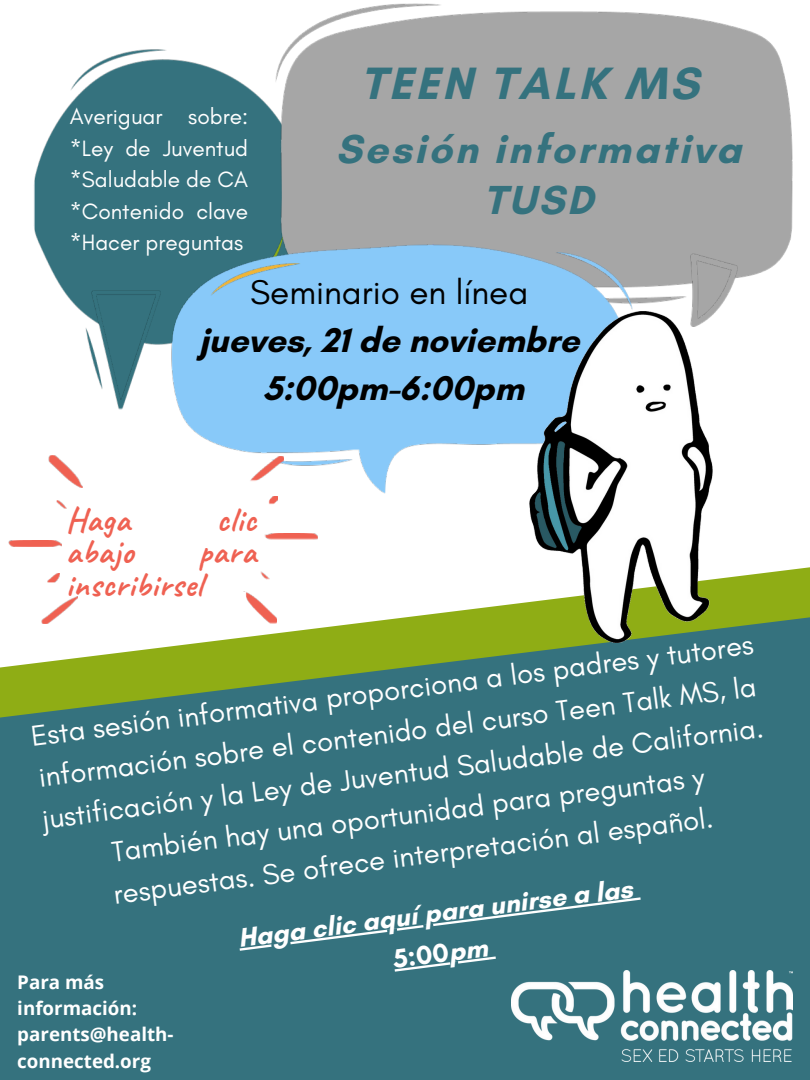
<style>
.page{position:relative;width:810px;height:1080px;background:#fff}
.page>*{position:absolute;margin:0;border:0;box-sizing:border-box;transform-origin:0 0}
.t1{font:700 46.12px "Glacial Indifference";letter-spacing:.065em;color:#35727e}
.t2{font:700 41.31px/50.6px "Glacial Indifference";letter-spacing:.065em;color:#35727e;text-align:center}
.t3{font:700 35px/48.2px "Glacial Indifference";color:#000;text-align:center}
.t4{font:35px "Glacial Indifference";color:#000}
.t5{font:700 33.75px/32.4px "Caveat";letter-spacing:.025em;color:#ef6152}
.t6{font:29.31px/41.7px "Glacial Indifference";color:#fff;text-align:center}
.t7{font:700 26.81px/40.4px "Glacial Indifference";color:#fff;text-align:center}
.t8{font:22.62px/31.6px "Glacial Indifference";color:#fff;text-align:justify}
.t9{font:700 18.75px/26.2px "Open Sans";color:#fff}
</style>
<div class="page">
<svg style="left:0;top:617px;width:810px;height:463px;fill:#35727e"></svg>
<img style="left:33px;top:59px;width:248px;height:286px">
<img style="left:91px;top:291px;width:70px;height:118px">
<img style="left:86px;top:328px;width:17px;height:61px">
<img style="left:71px;top:49px;width:96px;height:42px">
<img style="left:241px;top:233px;width:40px;height:11px">
<div style="left:281px;top:12px;width:512px;height:276px;background:#a6a6a6"></div>
<img style="left:691px;top:254px;width:46px;height:57px">
<img style="left:632px;top:296px;width:54px;height:7px">
<img style="left:275px;top:3px;width:166px;height:79px">
<img style="left:172px;top:244px;width:460px;height:249px">
<img style="left:284px;top:459px;width:68px;height:6px">
<img style="left:556px;top:253px;width:76px;height:58px">
<img style="left:211px;top:264px;width:90px;height:31px">
<img style="left:456px;top:311px;width:330px;height:331px">
<img style="left:8px;top:540px;width:53px;height:6px">
<img style="left:41px;top:597px;width:36px;height:27px">
<svg style="left:47px;top:573px;width:12px;height:10px"></svg>
<img style="left:49px;top:456px;width:33px;height:32px">
<svg style="left:57px;top:501px;width:10px;height:8px"></svg>
<img style="left:243px;top:591px;width:33px;height:33px">
<img style="left:250px;top:457px;width:34px;height:24px">
<svg style="left:260px;top:572px;width:9px;height:8px"></svg>
<img style="left:265px;top:534px;width:52px;height:6px">
<svg style="left:268px;top:497px;width:10px;height:7px"></svg>
<img style="left:511px;top:970px;width:282px;height:92px">
<div style="left:240px;top:897px;width:401px;height:75px;background:#35727e"></div>
<p class="t8" style="left:70px;top:100px;width:180px">Averiguar sobre: *Ley de Juventud *Saludable de CA *Contenido clave *Hacer preguntas</p>
<h1 class="t1" style="left:361px;top:55px;width:340px">TEEN TALK MS</h1>
<h2 class="t2" style="left:336px;top:123px;width:407px">Sesión informativa<br>TUSD</h2>
<p class="t4" style="left:250px;top:270px;width:280px">Seminario en línea</p>
<p class="t3" style="left:199px;top:316px;width:382px">jueves, 21 de noviembre<br>5:00pm-6:00pm</p>
<p class="t5" style="left:66px;top:504px;width:66px">Haga</p>
<p class="t5" style="left:217px;top:504px;width:41px">clic</p>
<p class="t5" style="left:66px;top:536px;width:69px">abajo</p>
<p class="t5" style="left:66px;top:536px;width:192px;text-indent:133px">para inscribirsel</p>
<p class="t6" style="left:28px;top:714px;width:729px;rotate:-7deg">Esta sesión informativa proporciona a los padres y tutores información sobre el contenido del curso Teen Talk MS, la justificación y la Ley de Juventud Saludable de California.<br>También hay una oportunidad para preguntas y respuestas. Se ofrece interpretación al español.</p>
<p class="t7" style="left:236px;top:917px;width:399px;rotate:-7deg">Haga clic aquí para unirse a las<br>5:00pm</p>
<p class="t9" style="left:17px;top:969px;width:158px">Para más información: parents@health&shy;connected.org</p>
</div>
